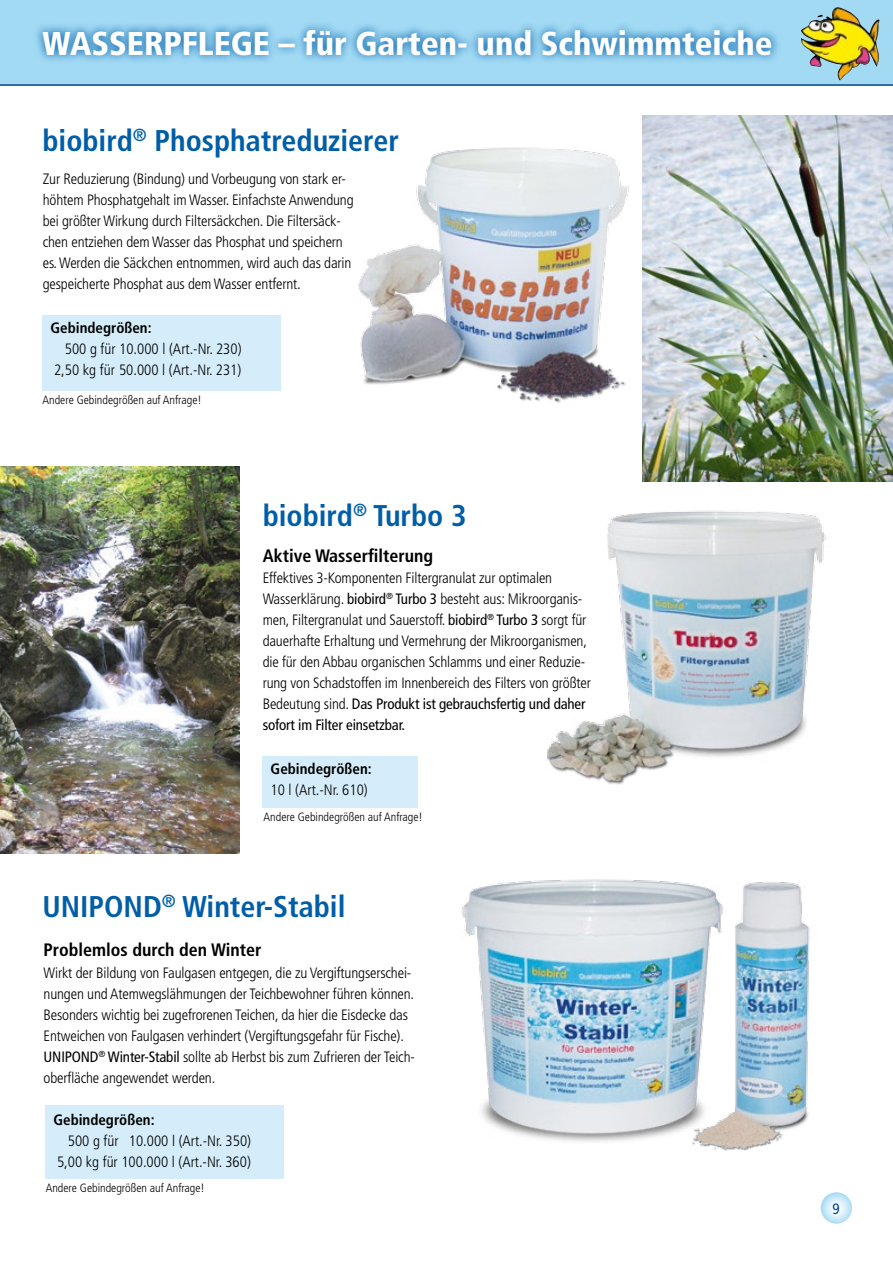
<style>
.page{position:relative;width:893px;height:1263px;background:#fff}
.page>*{position:absolute;margin:0;border:0;box-sizing:border-box;transform-origin:0 0}
.t1{font:900 condensed 33px "Frutiger";color:#fff}
.t2{font:700 condensed 30px "Frutiger";color:#005ea8}
.t3{font:700 condensed 18px "Frutiger";color:#000}
.t4{font:300 condensed 15px/21px "Frutiger";letter-spacing:-.01em;color:#000}
.t5{font:700 condensed 15px "Frutiger";color:#000}
.t6{font:condensed 15px "Frutiger";color:#004494}
.t7{font:300 condensed 12px "Frutiger";color:#000}
.s1{font-weight:400}
</style>
<div class="page">
<div style="left:0;top:0;width:893px;height:85px;background:#a2daf4"></div>
<svg style="left:821px;top:1192px;width:31px;height:32px"></svg>
<img style="left:801px;top:7px;width:78px;height:73px">
<hr style="left:0;top:84px;width:893px;height:2px;background:#004494">
<img style="left:358px;top:130px;width:285px;height:280px">
<div style="left:43px;top:315px;width:238px;height:75px;background:#d5edfa"></div>
<div style="left:45px;top:1105px;width:239px;height:74px;background:#d5edfa"></div>
<img style="left:643px;top:116px;width:250px;height:365px">
<img style="left:0;top:466px;width:239px;height:388px">
<svg style="left:36px;top:24px;width:742px;height:37px"></svg>
<img style="left:547px;top:510px;width:279px;height:275px">
<img style="left:461px;top:879px;width:231px;height:263px">
<img style="left:692px;top:882px;width:118px;height:268px">
<div style="left:263px;top:756px;width:155px;height:52px;background:#d5edfa"></div>
<h1 class="t1" style="left:43px;top:24px;width:731px">WASSERPFLEGE – für Garten- und Schwimmteiche</h1>
<h2 class="t2" style="left:43px;top:122px;width:358px">biobird<sup>®</sup> Phosphatreduzierer</h2>
<p class="t4" style="left:43px;top:168px;width:312px">Zur Reduzierung (Bindung) und Vorbeugung von stark er&shy;höhtem Phosphatgehalt im Wasser. Einfachste Anwendung bei größter Wirkung durch Filtersäckchen. Die Filtersäck&shy;chen entziehen dem Wasser das Phosphat und speichern es. Werden die Säckchen entnommen, wird auch das darin gespeicherte Phosphat aus dem Wasser entfernt.</p>
<p class="t5" style="left:50px;top:319px;width:103px">Gebindegrößen:</p>
<p class="t4" style="left:54px;top:338px;width:189px;text-align:right">500 g für 10.000 l (Art.-Nr. 230)<br>2,50 kg für 50.000 l (Art.-Nr. 231)</p>
<p class="t7" style="left:43px;top:393px;width:161px">Andere Gebindegrößen auf Anfrage!</p>
<h2 class="t2" style="left:263px;top:498px;width:206px">biobird<sup>®</sup> Turbo 3</h2>
<p class="t3" style="left:263px;top:545px;width:172px">Aktive Wasserfilterung</p>
<p class="t4" style="left:263px;top:567px;width:330px">Effektives 3-Komponenten Filtergranulat zur optimalen Wasserklärung. <span class="s1">biobird</span><sup>®</sup> <span class="s1">Turbo 3</span> besteht aus: Mikroorganis&shy;men, Filtergranulat und Sauerstoff. <span class="s1">biobird</span><sup>®</sup> <span class="s1">Turbo 3</span> sorgt für dauerhafte Erhaltung und Vermehrung der Mikroorganismen, die für den Abbau organischen Schlamms und einer Reduzie&shy;rung von Schadstoffen im Innenbereich des Filters von größter Bedeutung sind. <span class="s1">Das Produkt ist gebrauchsfertig und daher sofort im Filter einsetzbar.</span></p>
<p class="t5" style="left:271px;top:760px;width:103px">Gebindegrößen:</p>
<p class="t4" style="left:271px;top:780px;width:99px">10 l (Art.-Nr. 610)</p>
<p class="t7" style="left:264px;top:810px;width:161px">Andere Gebindegrößen auf Anfrage!</p>
<h2 class="t2" style="left:43px;top:889px;width:305px">UNIPOND<sup>®</sup> Winter-Stabil</h2>
<p class="t3" style="left:44px;top:939px;width:219px">Problemlos durch den Winter</p>
<p class="t4" style="left:44px;top:962px;width:373px">Wirkt der Bildung von Faulgasen entgegen, die zu Vergiftungserschei&shy;nungen und Atemwegslähmungen der Teichbewohner führen können.<br>Besonders wichtig bei zugefrorenen Teichen, da hier die Eisdecke das Entweichen von Faulgasen verhindert (Vergiftungsgefahr für Fische).<br><span class="s1">UNIPOND</span><sup>®</sup> <span class="s1">Winter-Stabil</span> sollte ab Herbst bis zum Zufrieren der Teich&shy;oberfläche angewendet werden.</p>
<p class="t5" style="left:53px;top:1111px;width:103px">Gebindegrößen:</p>
<p class="t4" style="left:57px;top:1130px;width:196px;text-align:right">500 g für 10.000 l (Art.-Nr. 350)<br>5,00 kg für 100.000 l (Art.-Nr. 360)</p>
<p class="t7" style="left:46px;top:1181px;width:161px">Andere Gebindegrößen auf Anfrage!</p>
<p class="t6" style="left:833px;top:1200px;width:9px">9</p>
</div>
